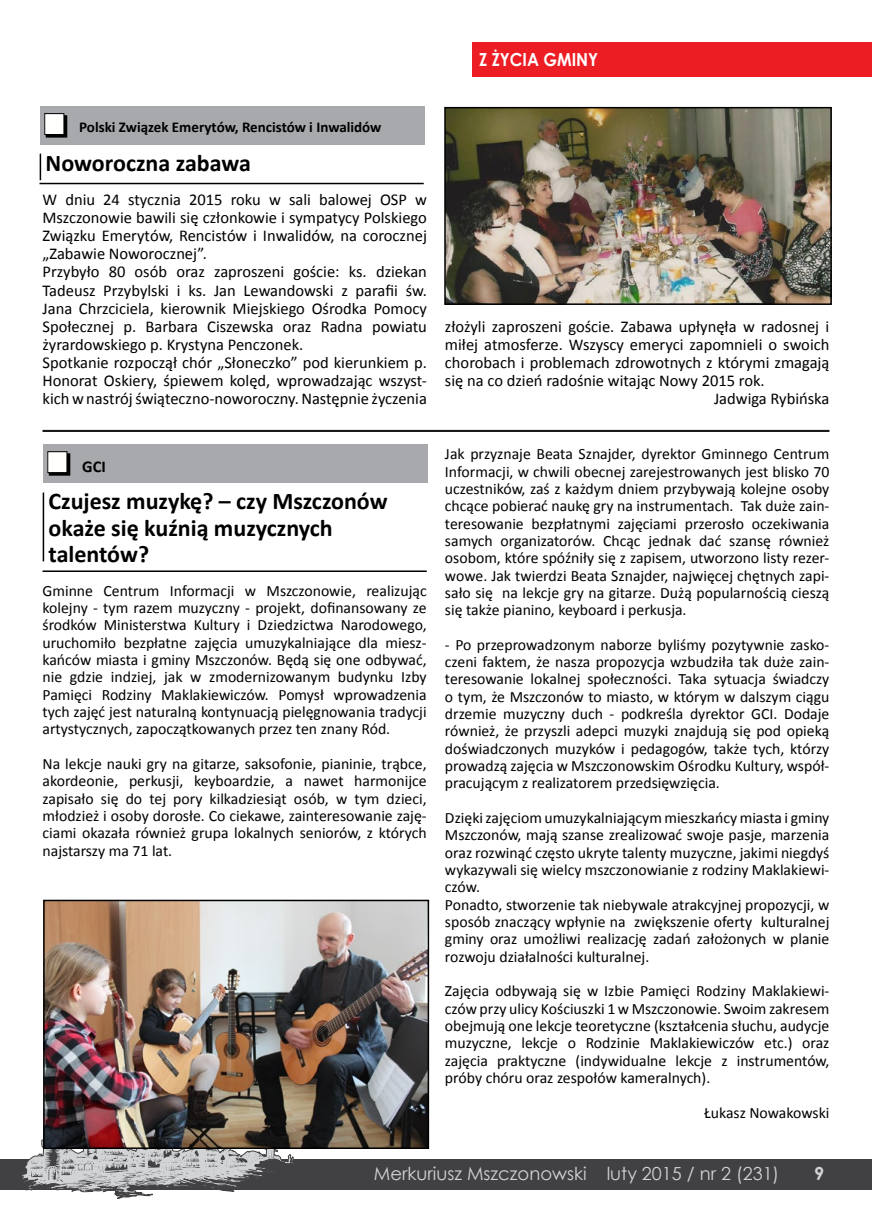
<style>
.page{position:relative;width:872px;height:1212px;background:#fff}
.page>*{position:absolute;margin:0;border:0;box-sizing:border-box;transform-origin:0 0}
.t1{font:700 24px/26.4px "Calibri";color:#000}
.t2{font:18px "Century Gothic";color:#d1d3d4}
.t3{font:700 18px "Century Gothic";color:#fff;scale:.9 1}
.t4{font:700 18px "Century Gothic";color:#d1d3d4}
.t5{font:16.5px/18.1px "Calibri";color:#000}
.t6{font:700 16.5px "Calibri";color:#000}
.t7{font:15.75px/17.2px "Calibri";color:#000;text-align:justify}
.t8{font:700 15px "Calibri";color:#000}
</style>
<div class="page">
<div style="left:0;top:1159px;width:872px;height:30px;background:#414042"></div>
<svg style="left:21px;top:1139px;width:273px;height:59px"></svg>
<div style="left:40px;top:106px;width:385px;height:39px;background:#a7a9ac"></div>
<div style="left:46px;top:115px;width:21px;height:23px;border:2px solid #000"></div>
<div style="left:45px;top:114px;width:19px;height:20px;background:#fffffe"></div>
<div style="left:44px;top:113px;width:20px;height:22px;border:1px solid #000"></div>
<svg style="left:40px;top:154px;width:1px;height:26px"></svg>
<hr style="left:39px;top:183px;width:385px;height:1px;background:#000">
<img style="left:447px;top:110px;width:382px;height:192px">
<div style="left:444px;top:107px;width:388px;height:198px;border:2px solid #000"></div>
<img style="left:46px;top:903px;width:380px;height:243px">
<div style="left:43px;top:900px;width:386px;height:249px;border:2px solid #000"></div>
<div style="left:44px;top:444px;width:384px;height:39px;background:#a7a9ac"></div>
<div style="left:49px;top:453px;width:21px;height:23px;border:2px solid #000"></div>
<div style="left:48px;top:452px;width:19px;height:21px;background:#fffffe"></div>
<div style="left:47px;top:451px;width:20px;height:22px;border:1px solid #000"></div>
<hr style="left:43px;top:492px;width:1px;height:69px;background:#000">
<hr style="left:43px;top:570px;width:384px;height:2px;background:#000">
<hr style="left:43px;top:430px;width:786px;height:1px;background:#000">
<hr style="left:43px;top:431px;width:786px;height:1px;background:#000">
<div style="left:472px;top:43px;width:400px;height:34px;background:#ed1d24"></div>
<p class="t3" style="left:479px;top:46px;width:134px">Z ŻYCIA GMINY</p>
<p class="t8" style="left:79px;top:117px;width:304px">Polski Związek Emerytów, Rencistów i Inwalidów</p>
<h1 class="t1" style="left:46px;top:150px;width:207px">Noworoczna zabawa</h1>
<p class="t5" style="left:43px;top:190px;width:386px">W dniu 24 stycznia 2015 roku w sali balowej OSP w Mszczonowie bawili się członkowie i sympatycy Polskiego Związku Emerytów, Rencistów i Inwalidów, na corocznej „Zabawie Noworocznej”.<br>Przybyło 80 osób oraz zaproszeni goście: ks. dziekan Tadeusz Przybylski i ks. Jan Lewandowski z parafii św.<br>Jana Chrzciciela, kierownik Miejskiego Ośrodka Pomocy Społecznej p. Barbara Ciszewska oraz Radna powiatu żyrardowskiego p. Krystyna Penczonek.<br>Spotkanie rozpoczął chór „Słoneczko” pod kierunkiem p.<br>Honorat Oskiery, śpiewem kolęd, wprowadzając wszyst&shy;kich w nastrój świąteczno-noworoczny. Następnie życzenia</p>
<p class="t6" style="left:82px;top:456px;width:25px">GCI</p>
<h1 class="t1" style="left:49px;top:488px;width:340px">Czujesz muzykę? – czy Mszczonów okaże się kuźnią muzycznych talentów?</h1>
<p class="t7" style="left:43px;top:582px;width:386px">Gminne Centrum Informacji w Mszczonowie, realizując kolejny - tym razem muzyczny - projekt, dofinansowany ze środków Ministerstwa Kultury i Dziedzictwa Narodowego, uruchomiło bezpłatne zajęcia umuzykalniające dla miesz&shy;kańców miasta i gminy Mszczonów. Będą się one odbywać, nie gdzie indziej, jak w zmodernizowanym budynku Izby Pamięci Rodziny Maklakiewiczów. Pomysł wprowadzenia tych zajęć jest naturalną kontynuacją pielęgnowania tradycji artystycznych, zapoczątkowanych przez ten znany Ród.</p>
<p class="t7" style="left:43px;top:755px;width:386px">Na lekcje nauki gry na gitarze, saksofonie, pianinie, trąbce, akordeonie, perkusji, keyboardzie, a nawet harmonijce zapisało się do tej pory kilkadziesiąt osób, w tym dzieci, młodzież i osoby dorosłe. Co ciekawe, zainteresowanie zaję&shy;ciami okazała również grupa lokalnych seniorów, z których najstarszy ma 71 lat.</p>
<p class="t5" style="left:445px;top:317px;width:386px">złożyli zaproszeni goście. Zabawa upłynęła w radosnej i</p>
<p class="t5" style="left:445px;top:335px;width:386px">miłej atmosferze. Wszyscy emeryci zapomnieli o swoich</p>
<p class="t5" style="left:445px;top:353px;width:386px">chorobach i problemach zdrowotnych z którymi zmagają</p>
<p class="t5" style="left:445px;top:372px;width:321px">się na co dzień radośnie witając Nowy 2015 rok.</p>
<p class="t5" style="left:714px;top:390px;width:117px">Jadwiga Rybińska</p>
<p class="t7" style="left:445px;top:445px;width:386px">Jak przyznaje Beata Sznajder, dyrektor Gminnego Centrum Informacji, w chwili obecnej zarejestrowanych jest blisko 70 uczestników, zaś z każdym dniem przybywają kolejne osoby chcące pobierać naukę gry na instrumentach. Tak duże zain&shy;teresowanie bezpłatnymi zajęciami przerosło oczekiwania samych organizatorów. Chcąc jednak dać szansę również osobom, które spóźniły się z zapisem, utworzono listy rezer&shy;wowe. Jak twierdzi Beata Sznajder, najwięcej chętnych zapi&shy;sało się na lekcje gry na gitarze. Dużą popularnością cieszą się także pianino, keyboard i perkusja.</p>
<p class="t7" style="left:445px;top:636px;width:386px">- Po przeprowadzonym naborze byliśmy pozytywnie zasko&shy;czeni faktem, że nasza propozycja wzbudziła tak duże zain&shy;teresowanie lokalnej społeczności. Taka sytuacja świadczy o tym, że Mszczonów to miasto, w którym w dalszym ciągu drzemie muzyczny duch - podkreśla dyrektor GCI. Dodaje również, że przyszli adepci muzyki znajdują się pod opieką doświadczonych muzyków i pedagogów, także tych, którzy prowadzą zajęcia w Mszczonowskim Ośrodku Kultury, współ&shy;pracującym z realizatorem przedsięwzięcia.</p>
<p class="t7" style="left:445px;top:809px;width:386px;text-align:left">Dzięki zajęciom umuzykalniającym mieszkańcy miasta i gminy Mszczonów, mają szanse zrealizować swoje pasje, marzenia oraz rozwinąć często ukryte talenty muzyczne, jakimi niegdyś wykazywali się wielcy mszczonowianie z rodziny Maklakiewi&shy;czów.<br>Ponadto, stworzenie tak niebywale atrakcyjnej propozycji, w sposób znaczący wpłynie na zwiększenie oferty kulturalnej gminy oraz umożliwi realizację zadań założonych w planie rozwoju działalności kulturalnej.</p>
<p class="t7" style="left:445px;top:982px;width:386px">Zajęcia odbywają się w Izbie Pamięci Rodziny Maklakiewi&shy;czów przy ulicy Kościuszki 1 w Mszczonowie. Swoim zakresem obejmują one lekcje teoretyczne (kształcenia słuchu, audycje muzyczne, lekcje o Rodzinie Maklakiewiczów etc.) oraz zajęcia praktyczne (indywidualne lekcje z instrumentów, próby chóru oraz zespołów kameralnych).</p>
<p class="t7" style="left:704px;top:1104px;width:127px">Łukasz Nowakowski</p>
<p class="t2" style="left:374px;top:1161px;width:407px">Merkuriusz Mszczonowski luty 2015 / nr 2 (231)</p>
<p class="t4" style="left:814px;top:1159px;width:12px">9</p>
</div>
